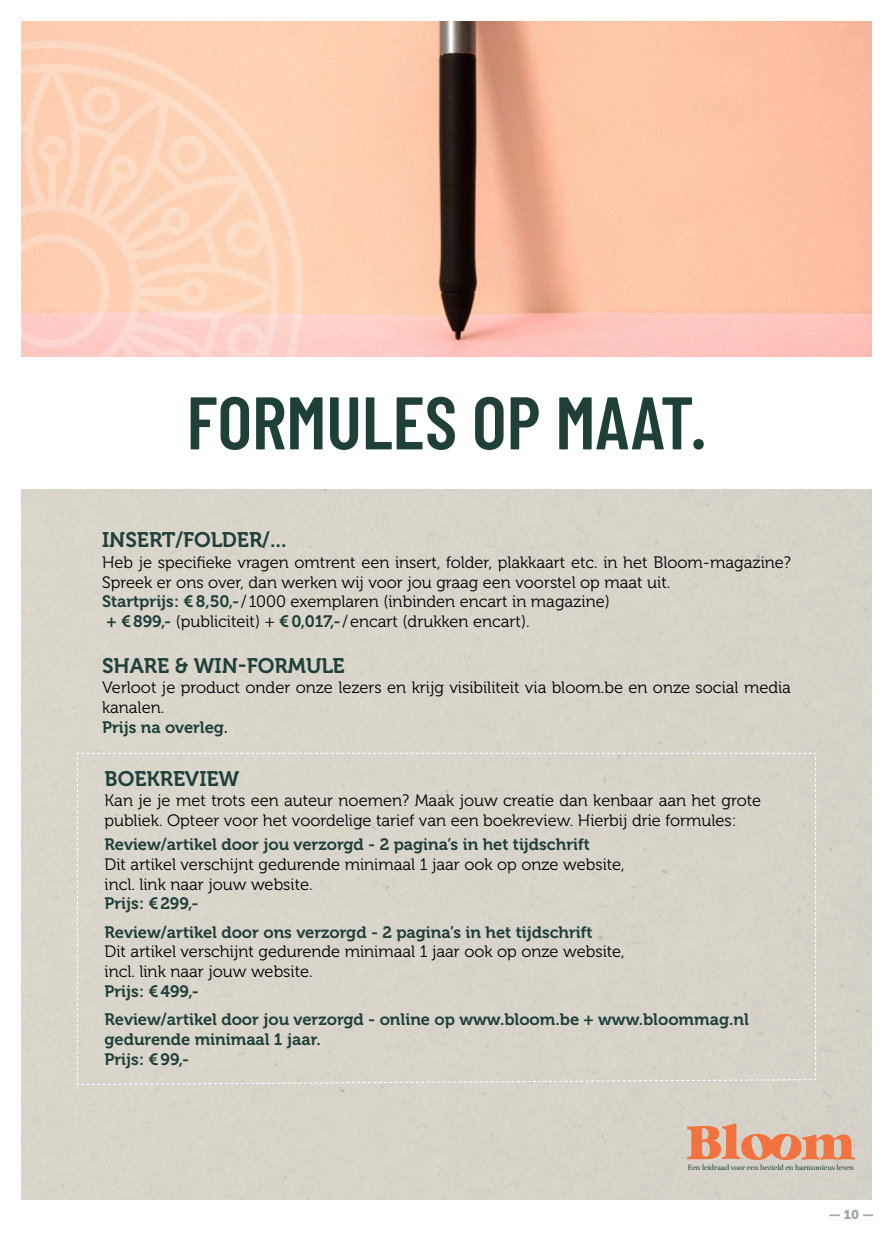
<style>
.page{position:relative;width:893px;height:1234px;background:#fff}
.page>*{position:absolute;margin:0;border:0;box-sizing:border-box;transform-origin:0 0}
.t1{font:600 74.25px "Barlow Condensed";color:#1e4039}
.t2{font:21px "Museo 700";color:#1e4039}
.t3{font:16.5px/19.8px "Museo 300";color:#000}
.t4{font:16.5px/28.3px "Museo 700";color:#1e4039}
.t5{font:12.9px "Museo 900";color:#9eaba3}
.t6{font:7.5px "Abril Display";color:#1e4039}
.s1{font-family:"Museo 700";color:#1e4039}
</style>
<div class="page">
<div style="left:21px;top:489px;width:851px;height:710px;background:#d8d4ca"></div>
<img style="left:21px;top:21px;width:851px;height:336px">
<div style="left:76px;top:752px;width:741px;height:333px;background:#d8d4ca"></div>
<img style="left:21px;top:28px;width:294px;height:329px">
<svg style="left:687px;top:1123px;width:168px;height:36px;background:#e3a386"></svg>
<h1 class="t1" style="left:187px;top:369px;width:521px">FORMULES OP MAAT.</h1>
<p class="t2" style="left:102px;top:527px;width:186px">INSERT/FOLDER/...</p>
<p class="t3" style="left:102px;top:552px;width:690px">Heb je specifieke vragen omtrent een insert, folder, plakkaart etc. in het Bloom-magazine?<br>Spreek er ons over, dan werken wij voor jou graag een voorstel op maat uit.<br><span class="s1">Startprijs: €8,50,-</span> / 1000 exemplaren (inbinden encart in magazine)<br><span class="s1">+ €899,-</span> (publiciteit) + <span class="s1">€0,017,-</span> /encart (drukken encart).</p>
<p class="t2" style="left:102px;top:654px;width:244px">SHARE &amp; WIN-FORMULE</p>
<p class="t3" style="left:102px;top:678px;width:690px">Verloot je product onder onze lezers en krijg visibiliteit via bloom.be en onze social media kanalen.</p>
<p class="t4" style="left:102px;top:713px;width:128px">Prijs na overleg.</p>
<p class="t2" style="left:105px;top:767px;width:136px">BOEKREVIEW</p>
<p class="t3" style="left:105px;top:790px;width:658px">Kan je je met trots een auteur noemen? Maak jouw creatie dan kenbaar aan het grote publiek. Opteer voor het voordelige tarief van een boekreview. Hierbij drie formules:</p>
<p class="t4" style="left:105px;top:830px;width:487px">Review/artikel door jou verzorgd - 2 pagina’s in het tijdschrift</p>
<p class="t3" style="left:105px;top:854px;width:522px">Dit artikel verschijnt gedurende minimaal 1 jaar ook op onze website, incl. link naar jouw website.</p>
<p class="t4" style="left:105px;top:889px;width:490px">Prijs: €299,-<br>Review/artikel door ons verzorgd - 2 pagina’s in het tijdschrift</p>
<p class="t3" style="left:105px;top:942px;width:522px">Dit artikel verschijnt gedurende minimaal 1 jaar ook op onze website, incl. link naar jouw website.</p>
<p class="t4" style="left:105px;top:977px;width:646px">Prijs: €499,-<br>Review/artikel door jou verzorgd - online op www.bloom.be + www.bloommag.nl</p>
<p class="t4" style="left:105px;top:1029px;width:218px;line-height:19.8px">gedurende minimaal 1 jaar.<br>Prijs: €99,-</p>
<p class="t6" style="left:688px;top:1161px;width:168px">Een leidraad voor een bezield en harmonieus leven</p>
<p class="t5" style="left:829px;top:1206px;width:46px">— 10 —</p>
</div>
